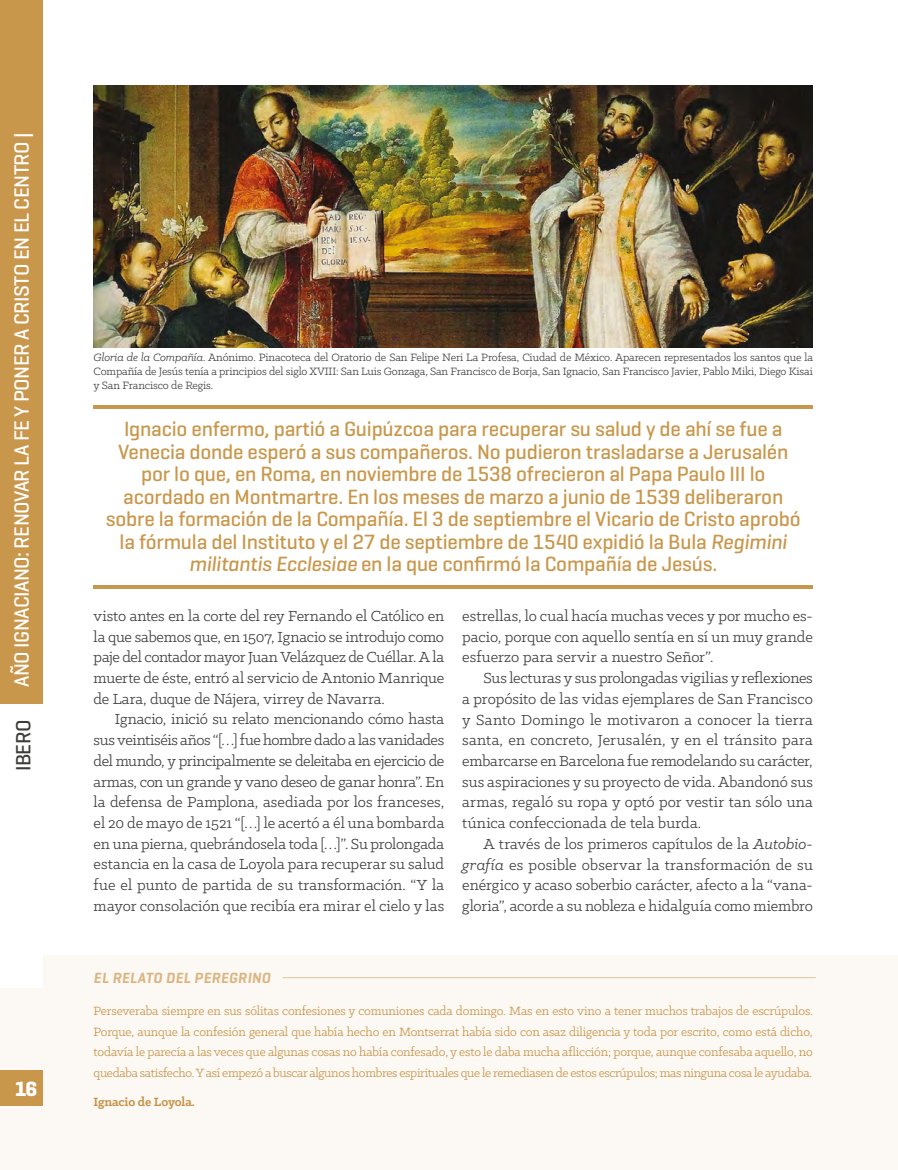
<style>
.page{position:relative;width:898px;height:1170px;background:#fff}
.page>*{position:absolute;margin:0;border:0;box-sizing:border-box;transform-origin:0 0}
.t1{font:500 21px/22.5px "Geogrotesque";letter-spacing:-.01em;color:#c9974b;text-align:center}
.t2{font:500 21px "Geogrotesque";letter-spacing:-.025em;color:#fff}
.t3{font:500 21px "Geogrotesque";letter-spacing:-.025em;color:#3c3c3b}
.t4{font:700 21px "Geogrotesque";color:#fff}
.t5{font:16.5px/20.7px "Klinic Slab";color:#3c3c3b;text-align:justify}
.t6{font:italic 600 15px "Geogrotesque";letter-spacing:.025em;color:#dab581}
.t7{font:13.5px/20.7px "Klinic Slab";letter-spacing:-.02em;color:#c9974b;text-align:justify}
.t8{font:700 13.5px "Klinic Slab";letter-spacing:-.01em;color:#c9974b}
.t9{font:12px/14.4px "Klinic Slab";letter-spacing:-.01em;color:#3c3c3b;text-align:justify}
.s1{font-style:italic}
</style>
<div class="page">
<div style="left:0;top:0;width:43px;height:704px;background:#c9974b"></div>
<div style="left:0;top:955px;width:897px;height:214px;background:#fcf8f3"></div>
<hr style="left:282px;top:977px;width:533px;height:1px;background:#e4caa4">
<div style="left:0;top:943px;width:43px;height:44px;background:#fff"></div>
<div style="left:0;top:1070px;width:43px;height:36px;background:#c9974b"></div>
<hr style="left:94px;top:405px;width:718px;height:4px;background:#c9974b">
<hr style="left:94px;top:585px;width:718px;height:3px;background:#c9974b">
<img style="left:94px;top:85px;width:718px;height:262px">
<p class="t2" style="left:9px;top:687px;width:556px;rotate:-90deg">AÑO IGNACIANO: RENOVAR LA FE Y PONER A CRISTO EN EL CENTRO |</p>
<p class="t3" style="left:10px;top:771px;width:53px;rotate:-90deg">IBERO</p>
<p class="t4" style="left:15px;top:1075px;width:24px">16</p>
<p class="t9" style="left:94px;top:349px;width:720px"><span class="s1">Gloria de la Compañía</span>. Anónimo. Pinacoteca del Oratorio de San Felipe Neri La Profesa, Ciudad de México. Aparecen representados los santos que la Compañía de Jesús tenía a principios del siglo XVIII: San Luis Gonzaga, San Francisco de Borja, San Ignacio, San Francisco Javier, Pablo Miki, Diego Kisai y San Francisco de Regis.</p>
<p class="t1" style="left:106px;top:417px;width:696px">Ignacio enfermo, partió a Guipúzcoa para recuperar su salud y de ahí se fue a Venecia donde esperó a sus compañeros. No pudieron trasladarse a Jerusalén por lo que, en Roma, en noviembre de 1538 ofrecieron al Papa Paulo III lo acordado en Montmartre. En los meses de marzo a junio de 1539 deliberaron sobre la formación de la Compañía. El 3 de septiembre el Vicario de Cristo aprobó la fórmula del Instituto y el 27 de septiembre de 1540 expidió la Bula <span class="s1">Regimini militantis Ecclesiae</span> en la que confirmó la Compañía de Jesús.</p>
<p class="t5" style="left:94px;top:605px;width:352px">visto antes en la corte del rey Fernando el Católico en la que sabemos que, en 1507, Ignacio se introdujo como paje del contador mayor Juan Velázquez de Cuéllar. A la muerte de éste, entró al servicio de Antonio Manrique de Lara, duque de Nájera, virrey de Navarra.</p>
<p class="t5" style="left:94px;top:708px;width:352px;text-indent:21px">Ignacio, inició su relato mencionando cómo hasta sus veintiséis años “[…] fue hombre dado a las vanidades del mundo, y principalmente se deleitaba en ejercicio de armas, con un grande y vano deseo de ganar honra”. En la defensa de Pamplona, asediada por los franceses, el 20 de mayo de 1521 “[…] le acertó a él una bombarda en una pierna, quebrándosela toda […]”. Su prolongada estancia en la casa de Loyola para recuperar su salud fue el punto de partida de su transformación. “Y la mayor consolación que recibía era mirar el cielo y las</p>
<p class="t5" style="left:462px;top:605px;width:352px">estrellas, lo cual hacía muchas veces y por mucho es&shy;pacio, porque con aquello sentía en sí un muy grande esfuerzo para servir a nuestro Señor”.</p>
<p class="t5" style="left:462px;top:667px;width:352px;text-indent:21px">Sus lecturas y sus prolongadas vigilias y reflexiones a propósito de las vidas ejemplares de San Francisco y Santo Domingo le motivaron a conocer la tierra santa, en concreto, Jerusalén, y en el tránsito para embarcarse en Barcelona fue remodelando su carácter, sus aspiraciones y su proyecto de vida. Abandonó sus armas, regaló su ropa y optó por vestir tan sólo una túnica confeccionada de tela burda.</p>
<p class="t5" style="left:462px;top:832px;width:352px;text-indent:21px">A través de los primeros capítulos de la <span class="s1">Autobio&shy;grafía</span> es posible observar la transformación de su enérgico y acaso soberbio carácter, afecto a la “vana&shy;gloria”, acorde a su nobleza e hidalguía como miembro</p>
<p class="t6" style="left:94px;top:968px;width:178px">EL RELATO DEL PEREGRINO</p>
<p class="t7" style="left:94px;top:1000px;width:720px">Perseveraba siempre en sus sólitas confesiones y comuniones cada domingo. Mas en esto vino a tener muchos trabajos de escrúpulos.<br>Porque, aunque la confesión general que había hecho en Montserrat había sido con asaz diligencia y toda por escrito, como está dicho, todavía le parecía a las veces que algunas cosas no había confesado, y esto le daba mucha aflicción; porque, aunque confesaba aquello, no quedaba satisfecho. Y así empezó a buscar algunos hombres espirituales que le remediasen de estos escrúpulos; mas ninguna cosa le ayudaba.</p>
<p class="t8" style="left:94px;top:1093px;width:102px">Ignacio de Loyola.</p>
</div>
